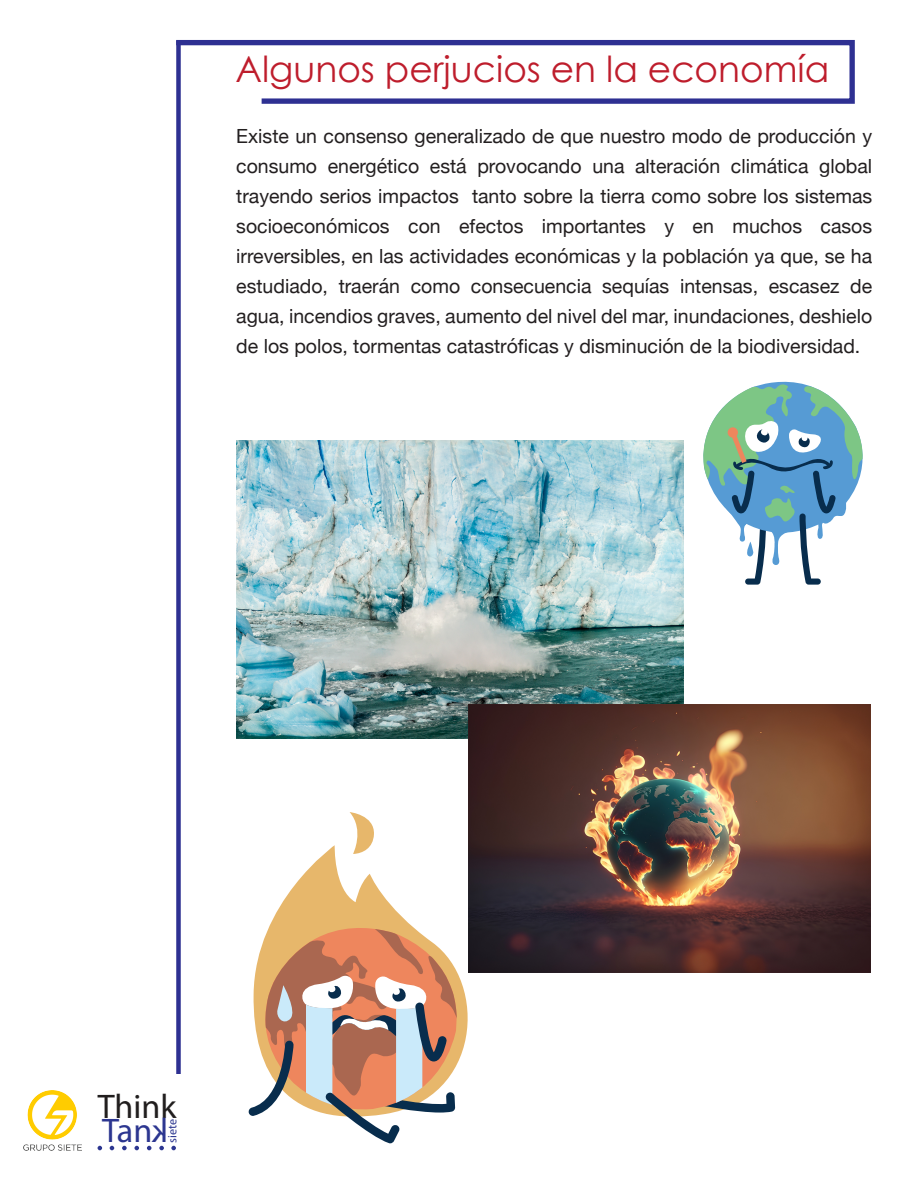
<style>
.page{position:relative;width:918px;height:1188px;background:#fff}
.page>*{position:absolute;margin:0;border:0;box-sizing:border-box;transform-origin:0 0}
.t1{font:36px "Century Gothic";color:#be1d2c}
.t2{font:34.2px "Myriad Pro";letter-spacing:-.005em;color:#211e1e}
.t3{font:34.2px "Myriad Pro";color:#2c3690}
.t4{font:19.5px/30px "Helvetica Neue";color:#231f20;text-align:justify}
.t5{font:12.15px "Myriad Pro";color:#2c3690}
</style>
<div class="page">
<svg style="left:181px;top:40px;width:674px;height:64px"></svg>
<svg style="left:122px;top:1146px;width:5px;height:4px"></svg>
<svg style="left:98px;top:1146px;width:4px;height:4px"></svg>
<svg style="left:110px;top:1146px;width:4px;height:4px"></svg>
<svg style="left:135px;top:1146px;width:4px;height:4px"></svg>
<div style="left:176px;top:40px;width:5px;height:1034px;background:#2e3092"></div>
<svg style="left:282px;top:845px;width:187px;height:57px"></svg>
<svg style="left:268px;top:902px;width:201px;height:162px;fill:#e7b76b"></svg>
<svg style="left:350px;top:812px;width:25px;height:42px"></svg>
<svg style="left:248px;top:929px;width:209px;height:214px"></svg>
<svg style="left:703px;top:381px;width:160px;height:204px"></svg>
<img style="left:237px;top:440px;width:447px;height:298px">
<img style="left:469px;top:705px;width:402px;height:268px">
<img style="left:24px;top:1090px;width:58px;height:60px">
<svg style="left:147px;top:1145px;width:29px;height:5px"></svg>
<h1 class="t1" style="left:235px;top:44px;width:595px">Algunos perjucios en la economía</h1>
<p class="t4" style="left:236px;top:122px;width:638px">Existe un consenso generalizado de que nuestro modo de producción y consumo energético está provocando una alteración climática global trayendo serios impactos tanto sobre la tierra como sobre los sistemas socioeconómicos con efectos importantes y en muchos casos irreversibles, en las actividades económicas y la población ya que, se ha estudiado, traerán como consecuencia sequías intensas, escasez de agua, incendios graves, aumento del nivel del mar, inundaciones, deshielo de los polos, tormentas catastróficas y disminución de la biodiversidad.</p>
<h2 class="t2" style="left:98px;top:1085px;width:80px">Think</h2>
<h2 class="t3" style="left:102px;top:1109px;width:52px">Tan</h2>
<p class="t5" style="left:165px;top:1143px;width:25px;rotate:-90deg">siete</p>
</div>
